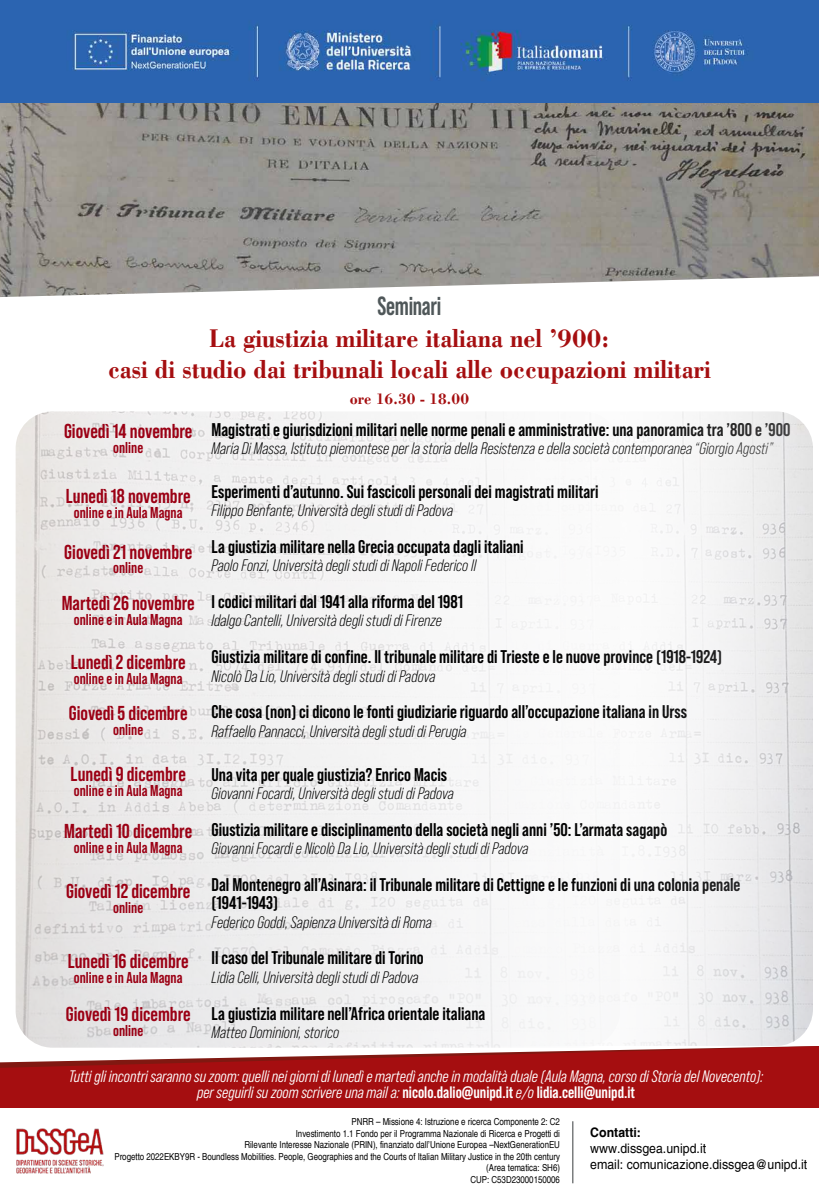
<style>
.page{position:relative;width:819px;height:1191px;background:#fff}
.page>*{position:absolute;margin:0;border:0;box-sizing:border-box;transform-origin:0 0}
.t1{font:700 26.25px/31.5px "Bodoni";color:#a50e10;text-align:center;scale:.91 1}
.t2{font:700 26.25px "Bebas Neue Pro";letter-spacing:-.01em;color:#4f5759;scale:.91 1}
.t3{font:700 20.12px "Bebas Neue Pro";color:#9b0014}
.t4{font:700 18.38px/18.4px "Bebas Neue Pro";color:#000}
.t5{font:italic 16.62px "Bebas Neue Pro";color:#000}
.t6{font:italic 16.62px "Bebas Neue Pro Middle";color:#fff}
.t7{font:700 16.62px "Bebas Neue Pro";color:#fff}
.t8{font:700 15.75px "Bebas Neue Pro";color:#9b0014}
.t9{font:700 15.75px "Bodoni";color:#a50e10;scale:.91 1}
.t10{font:condensed 13.12px/15.8px "Helvetica";color:#000;scale:1.14 1}
.t11{font:700 condensed 13.12px "Helvetica";color:#000;scale:1.14 1}
.t12{font:condensed 9.62px/11.5px "Helvetica";color:#000;text-align:right}
.s1{font-family:"Bebas Neue Pro Middle";font-weight:400;font-style:italic}
</style>
<div class="page">
<img style="left:0;top:102px;width:819px;height:174px">
<svg style="left:0;top:276px;width:819px;height:186px"></svg>
<svg style="left:0;top:1046px;width:819px;height:62px;background:#ae2b2c"></svg>
<img style="left:0;top:0;width:819px;height:102px">
<hr style="left:572px;top:1121px;width:1px;height:62px;background:#393d3e">
<img style="left:16px;top:1128px;width:88px;height:46px">
<img style="left:16px;top:411px;width:604px;height:636px">
<img style="left:230px;top:411px;width:582px;height:635px">
<h1 class="t2" style="left:377px;top:291px;width:71px">Seminari</h1>
<h1 class="t1" style="left:108px;top:322px;width:664px">La giustizia militare italiana nel ’900:<br>casi di studio dai tribunali locali alle occupazioni militari</h1>
<p class="t9" style="left:350px;top:389px;width:133px">ore 16.30 - 18.00</p>
<p class="t3" style="left:64px;top:419px;width:130px">Giovedì 14 novembre</p>
<p class="t8" style="left:113px;top:438px;width:31px">online</p>
<p class="t3" style="left:66px;top:485px;width:126px">Lunedì 18 novembre</p>
<p class="t8" style="left:74px;top:504px;width:110px">online e in Aula Magna</p>
<p class="t3" style="left:64px;top:540px;width:129px">Giovedì 21 novembre</p>
<p class="t8" style="left:113px;top:559px;width:31px">online</p>
<p class="t3" style="left:62px;top:591px;width:134px">Martedì 26 novembre</p>
<p class="t8" style="left:74px;top:610px;width:110px">online e in Aula Magna</p>
<p class="t3" style="left:71px;top:650px;width:116px">Lunedì 2 dicembre</p>
<p class="t8" style="left:74px;top:669px;width:110px">online e in Aula Magna</p>
<p class="t3" style="left:69px;top:702px;width:120px">Giovedì 5 dicembre</p>
<p class="t8" style="left:113px;top:721px;width:31px">online</p>
<p class="t3" style="left:71px;top:762px;width:117px">Lunedì 9 dicembre</p>
<p class="t8" style="left:74px;top:781px;width:110px">online e in Aula Magna</p>
<p class="t3" style="left:64px;top:819px;width:129px">Martedì 10 dicembre</p>
<p class="t8" style="left:74px;top:838px;width:110px">online e in Aula Magna</p>
<p class="t3" style="left:66px;top:879px;width:126px">Giovedì 12 dicembre</p>
<p class="t8" style="left:113px;top:898px;width:31px">online</p>
<p class="t3" style="left:68px;top:949px;width:123px">Lunedì 16 dicembre</p>
<p class="t8" style="left:74px;top:968px;width:110px">online e in Aula Magna</p>
<p class="t3" style="left:66px;top:1002px;width:126px">Giovedì 19 dicembre</p>
<p class="t8" style="left:113px;top:1021px;width:31px">online</p>
<p class="t4" style="left:211px;top:420px;width:580px">Magistrati e giurisdizioni militari nelle norme penali e amministrative: una panoramica tra ’800 e ’900</p>
<p class="t5" style="left:211px;top:439px;width:562px">Maria Di Massa, Istituto piemontese per la storia della Resistenza e della società contemporanea “Giorgio Agosti”</p>
<p class="t4" style="left:211px;top:482px;width:388px">Esperimenti d’autunno. Sui fascicoli personali dei magistrati militari</p>
<p class="t5" style="left:211px;top:501px;width:243px">Filippo Benfante, Università degli studi di Padova</p>
<p class="t4" style="left:211px;top:537px;width:313px">La giustizia militare nella Grecia occupata dagli italiani</p>
<p class="t5" style="left:211px;top:556px;width:266px">Paolo Fonzi, Università degli studi di Napoli Federico II</p>
<p class="t4" style="left:211px;top:592px;width:253px">I codici militari dal 1941 alla riforma del 1981</p>
<p class="t5" style="left:211px;top:611px;width:232px">Idalgo Cantelli, Università degli studi di Firenze</p>
<p class="t4" style="left:211px;top:647px;width:512px">Giustizia militare di confine. Il tribunale militare di Trieste e le nuove province (1918-1924)</p>
<p class="t5" style="left:211px;top:666px;width:225px">Nicolò Da Lio, Università degli studi di Padova</p>
<p class="t4" style="left:211px;top:702px;width:477px">Che cosa (non) ci dicono le fonti giudiziarie riguardo all’occupazione italiana in Urss</p>
<p class="t5" style="left:211px;top:722px;width:256px">Raffaello Pannacci, Università degli studi di Perugia</p>
<p class="t4" style="left:211px;top:764px;width:237px">Una vita per quale giustizia? Enrico Macis</p>
<p class="t5" style="left:211px;top:784px;width:244px">Giovanni Focardi, Università degli studi di Padova</p>
<p class="t4" style="left:211px;top:820px;width:457px">Giustizia militare e disciplinamento della società negli anni ’50: L’armata sagapò</p>
<p class="t5" style="left:211px;top:839px;width:318px">Giovanni Focardi e Nicolò Da Lio, Università degli studi di Padova</p>
<p class="t4" style="left:211px;top:875px;width:530px">Dal Montenegro all’Asinara: il Tribunale militare di Cettigne e le funzioni di una colonia penale (1941-1943)</p>
<p class="t5" style="left:211px;top:912px;width:221px">Federico Goddi, Sapienza Università di Roma</p>
<p class="t4" style="left:211px;top:948px;width:214px">Il caso del Tribunale militare di Torino</p>
<p class="t5" style="left:211px;top:967px;width:208px">Lidia Celli, Università degli studi di Padova</p>
<p class="t4" style="left:211px;top:1003px;width:275px">La giustizia militare nell’Africa orientale italiana</p>
<p class="t5" style="left:211px;top:1023px;width:129px">Matteo Dominioni, storico</p>
<p class="t6" style="left:69px;top:1066px;width:696px">Tutti gli incontri saranno su zoom: quelli nei giorni di lunedì e martedì anche in modalità duale (Aula Magna, corso di Storia del Novecento):</p>
<p class="t7" style="left:197px;top:1083px;width:439px"><span class="s1">per seguirli su zoom scrivere una mail a:</span> nicolo.dalio@unipd.it <span class="s1">e/o</span> lidia.celli@unipd.it</p>
<p class="t12" style="left:114px;top:1116px;width:447px">PNRR – Missione 4: Istruzione e ricerca Componente 2: C2<br>Investimento 1.1 Fondo per il Programma Nazionale di Ricerca e Progetti di<br>Rilevante Interesse Nazionale (PRIN), finanziato dall’Unione Europea –NextGenerationEU<br>Progetto 2022EKBY9R - Boundless Mobilities. People, Geographies and the Courts of Italian Military Justice in the 20th century (Area tematica: SH6)<br>CUP: C53D23000150006</p>
<p class="t11" style="left:590px;top:1124px;width:46px">Contatti:</p>
<p class="t10" style="left:590px;top:1140px;width:192px">www.dissgea.unipd.it<br>email: comunicazione.dissgea@unipd.it</p>
</div>
